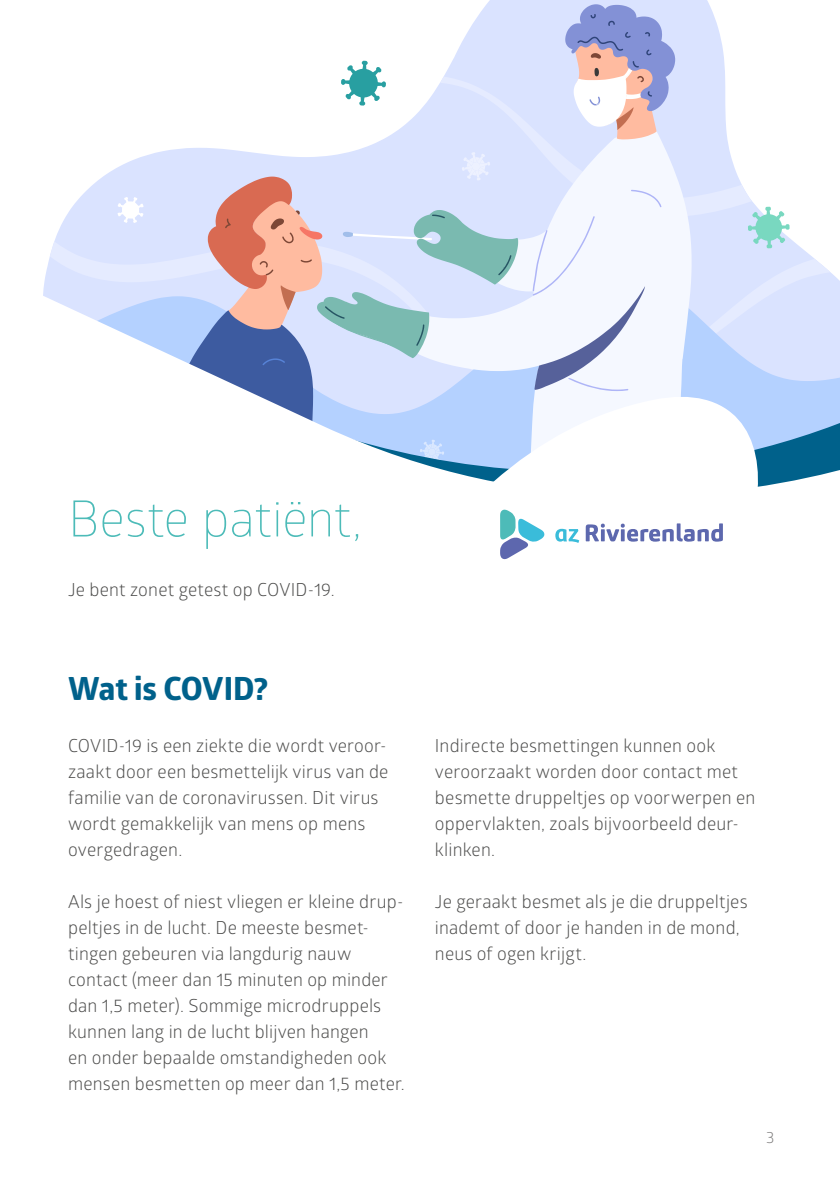
<style>
.page{position:relative;width:840px;height:1191px;background:#fff}
.page>*{position:absolute;margin:0;border:0;box-sizing:border-box;transform-origin:0 0}
.t1{font:300 50px "Glober";letter-spacing:-.01em;color:#4cbbb8}
.t2{font:700 32px "Globerx";letter-spacing:-.005em;color:#00618b}
.t3{font:18px/26px "Glober";letter-spacing:.01em;color:#4a4a49}
.t4{font:16px "Glober";color:#7c7b7b}
</style>
<div class="page">
<svg style="left:48px;top:0;width:745px;height:265px"></svg>
<svg style="left:439px;top:77px;width:312px;height:140px;fill:#dae3ff"></svg>
<svg style="left:50px;top:241px;width:772px;height:24px;background:#dde5fe"></svg>
<svg style="left:414px;top:131px;width:280px;height:134px;fill:#f0f3ff"></svg>
<svg style="left:630px;top:190px;width:31px;height:17px"></svg>
<svg style="left:532px;top:216px;width:112px;height:49px"></svg>
<svg style="left:341px;top:61px;width:45px;height:45px"></svg>
<svg style="left:747px;top:207px;width:42px;height:41px"></svg>
<svg style="left:208px;top:152px;width:310px;height:113px;background:#d3ccd9"></svg>
<svg style="left:565px;top:4px;width:109px;height:135px;background:#c5bed8"></svg>
<svg style="left:117px;top:197px;width:26px;height:26px"></svg>
<svg style="left:43px;top:265px;width:796px;height:221px"></svg>
<svg style="left:459px;top:384px;width:306px;height:158px"></svg>
<svg style="left:196px;top:440px;width:348px;height:120px"></svg>
<svg style="left:555px;top:529px;width:24px;height:14px"></svg>
<svg style="left:585px;top:523px;width:137px;height:18px"></svg>
<h1 class="t1" style="left:68px;top:484px;width:295px">Beste patiënt,</h1>
<p class="t3" style="left:68px;top:576px;width:268px">Je bent zonet getest op COVID-19.</p>
<h2 class="t2" style="left:68px;top:665px;width:201px">Wat is COVID?</h2>
<p class="t3" style="left:68px;top:732px;width:321px">COVID-19 is een ziekte die wordt veroor&shy;zaakt door een besmettelijk virus van de familie van de coronavirussen. Dit virus wordt gemakkelijk van mens op mens overgedragen.</p>
<p class="t3" style="left:68px;top:888px;width:338px">Als je hoest of niest vliegen er kleine drup&shy;peltjes in de lucht. De meeste besmet&shy;tingen gebeuren via langdurig nauw contact (meer dan 15 minuten op minder dan 1,5 meter). Sommige microdruppels kunnen lang in de lucht blijven hangen<br>en onder bepaalde omstandigheden ook mensen besmetten op meer dan 1,5 meter.</p>
<p class="t3" style="left:434px;top:732px;width:322px">Indirecte besmettingen kunnen ook veroorzaakt worden door contact met besmette druppeltjes op voorwerpen en oppervlakten, zoals bijvoorbeeld deur&shy;klinken.</p>
<p class="t3" style="left:434px;top:888px;width:314px">Je geraakt besmet als je die druppeltjes inademt of door je handen in de mond, neus of ogen krijgt.</p>
<p class="t4" style="left:765px;top:1125px;width:10px">3</p>
</div>
